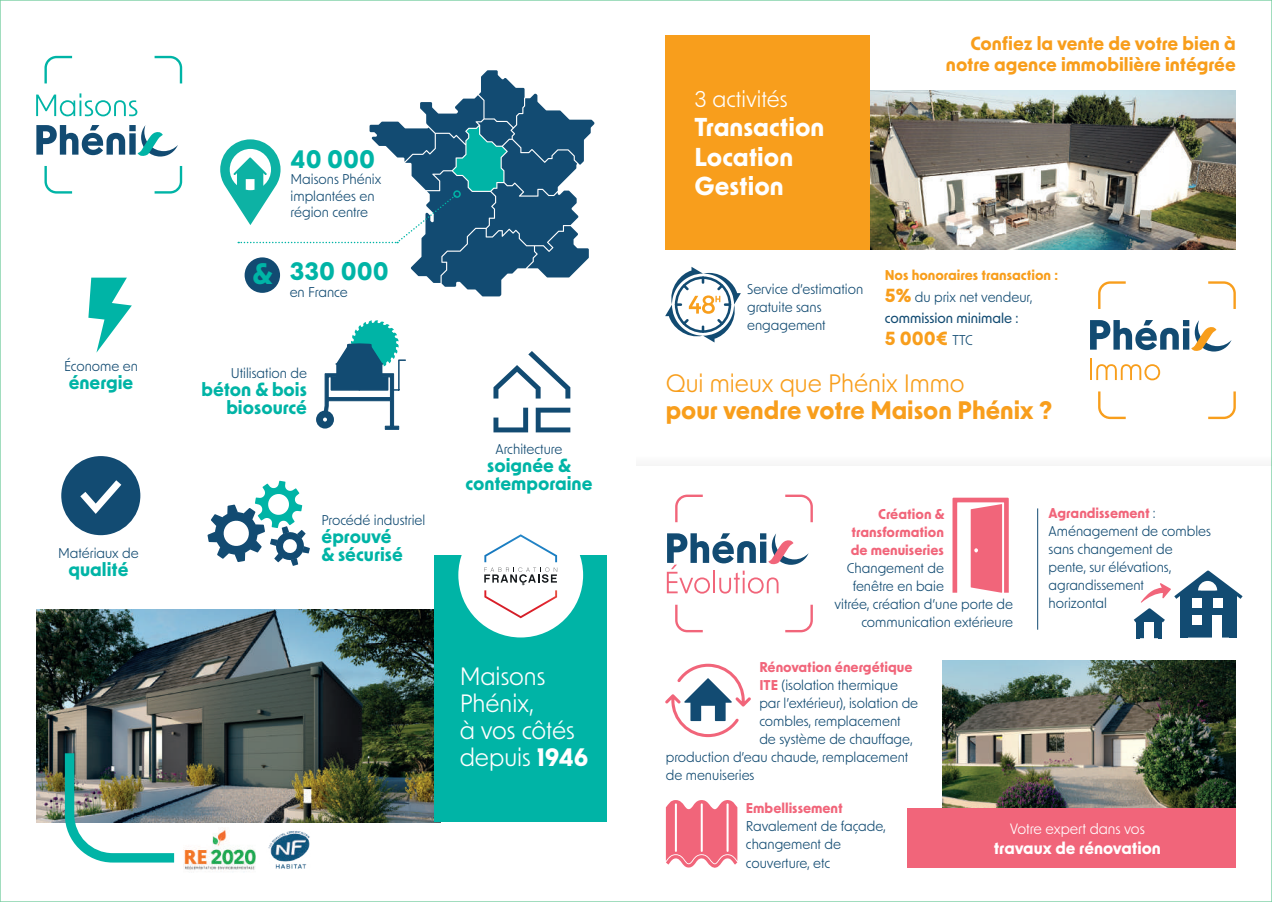
<style>
.page{position:relative;width:1272px;height:902px;background:#fff}
.page>*{position:absolute;margin:0;border:0;box-sizing:border-box;transform-origin:0 0}
.t1{font:700 28.05px "New Order";color:#00b4a6}
.t2{font:700 24.6px/29.5px "New Order";color:#fff}
.t3{font:24px/27px "New Order";color:#fff}
.t4{font:700 24px "New Order";color:#f89e1c}
.t5{font:24px "New Order";color:#f89e1c}
.t6{font:700 24px "New Order";color:#00b4a6}
.t7{font:21.9px "New Order";color:#fff}
.t8{font:700 18px/18px "New Order";color:#00b4a6;text-align:center}
.t9{font:700 18px/21.6px "New Order";color:#f89e1c;text-align:right}
.t10{font:700 16.05px "New Order";color:#fff}
.t11{font:14.25px "New Order";color:#fff}
.t12{font:13.5px/18px "New Order";color:#124b72}
.t13{font:700 13.5px/18px "New Order";color:#f1657a;text-align:justify}
.t14{font:700 13.5px/21.3px "New Order";color:#f89e1c}
.s1{font-weight:700}
.s2{font-size:18px}
.s3{font-weight:400;color:#124b72}
.s4{font-weight:500;color:#124b72}
.s5{font-weight:400;font-size:13.5px;color:#124b72}
.s6{font-weight:700;color:#f1657a}
</style>
<div class="page">
<img style="left:870px;top:90px;width:365px;height:159px">
<svg style="left:44px;top:166px;width:28px;height:27px"></svg>
<svg style="left:155px;top:56px;width:27px;height:27px"></svg>
<svg style="left:44px;top:56px;width:28px;height:27px"></svg>
<svg style="left:155px;top:166px;width:27px;height:27px"></svg>
<svg style="left:36px;top:93px;width:101px;height:23px"></svg>
<svg style="left:36px;top:125px;width:142px;height:32px"></svg>
<svg style="left:675px;top:604px;width:27px;height:28px"></svg>
<svg style="left:785px;top:494px;width:27px;height:28px"></svg>
<svg style="left:675px;top:494px;width:27px;height:28px"></svg>
<svg style="left:785px;top:604px;width:27px;height:28px"></svg>
<svg style="left:666px;top:533px;width:142px;height:60px"></svg>
<svg style="left:1098px;top:391px;width:27px;height:28px"></svg>
<svg style="left:1208px;top:281px;width:27px;height:28px"></svg>
<svg style="left:1098px;top:281px;width:27px;height:28px"></svg>
<svg style="left:1208px;top:391px;width:27px;height:28px"></svg>
<hr style="left:1089px;top:358px;width:2px;height:22px;background:#f89e1c">
<svg style="left:1096px;top:364px;width:64px;height:16px"></svg>
<svg style="left:1090px;top:320px;width:141px;height:32px"></svg>
<div style="left:665px;top:35px;width:205px;height:214px;background:#f89e1c"></div>
<img style="left:36px;top:609px;width:398px;height:213px">
<img style="left:942px;top:660px;width:293px;height:148px">
<div style="left:906px;top:808px;width:329px;height:59px;background:#f1657a"></div>
<img style="left:65px;top:753px;width:109px;height:109px">
<div style="left:434px;top:555px;width:173px;height:267px;background:#00b4a6"></div>
<img style="left:183px;top:828px;width:72px;height:44px">
<img style="left:268px;top:831px;width:42px;height:38px">
<svg style="left:220px;top:70px;width:374px;height:226px"></svg>
<div style="left:453px;top:190px;width:8px;height:8px;border:2px solid #00b4a6;border-radius:50%"></div>
<div style="left:244px;top:257px;width:36px;height:36px;background:#124b72;border-radius:50%"></div>
<div style="left:458px;top:512px;width:125px;height:125px;background:#fff;border-radius:50%"></div>
<svg style="left:484px;top:534px;width:73px;height:84px"></svg>
<hr style="left:1037px;top:508px;width:1px;height:121px;background:#124b72">
<svg style="left:665px;top:663px;width:86px;height:74px"></svg>
<svg style="left:952px;top:497px;width:56px;height:95px"></svg>
<svg style="left:666px;top:800px;width:71px;height:68px"></svg>
<svg style="left:535px;top:407px;width:35px;height:25px"></svg>
<svg style="left:493px;top:351px;width:77px;height:47px"></svg>
<svg style="left:493px;top:407px;width:35px;height:25px"></svg>
<div style="left:317px;top:411px;width:16px;height:17px;background:#124b72;border-radius:50%"></div>
<div style="left:316px;top:410px;width:18px;height:18px;border:2px solid #124b72;border-radius:50%"></div>
<div style="left:321px;top:416px;width:7px;height:7px;border:2px solid #124b72;border-radius:50%"></div>
<svg style="left:322px;top:320px;width:84px;height:110px"></svg>
<svg style="left:88px;top:277px;width:44px;height:76px"></svg>
<svg style="left:207px;top:480px;width:103px;height:86px"></svg>
<div style="left:61px;top:456px;width:79px;height:79px;background:#124b72;border-radius:50%"></div>
<svg style="left:80px;top:480px;width:41px;height:34px"></svg>
<svg style="left:665px;top:267px;width:75px;height:75px"></svg>
<svg style="left:1133px;top:570px;width:109px;height:68px"></svg>
<p class="t12" style="left:64px;top:357px;width:76px">Économe en</p>
<h3 class="t8" style="left:69px;top:373px;width:66px">énergie</h3>
<p class="t12" style="left:58px;top:543px;width:82px">Matériaux de</p>
<h3 class="t8" style="left:69px;top:559px;width:61px">qualité</h3>
<h1 class="t1" style="left:252px;top:255px;width:22px">&amp;</h1>
<h3 class="t6" style="left:291px;top:143px;width:86px">40 000</h3>
<p class="t12" style="left:291px;top:170px;width:92px;line-height:16.5px">Maisons Phénix implantées en région centre</p>
<h3 class="t6" style="left:290px;top:256px;width:101px">330 000</h3>
<p class="t12" style="left:290px;top:282px;width:59px">en France</p>
<p class="t12" style="left:231px;top:363px;width:78px">Utilisation de</p>
<h3 class="t8" style="left:201px;top:379px;width:107px;text-align:right">béton &amp; bois biosourcé</h3>
<p class="t12" style="left:321px;top:510px;width:105px">Procédé industriel</p>
<h3 class="t8" style="left:321px;top:526px;width:83px;text-align:left">éprouvé &amp; sécurisé</h3>
<p class="t12" style="left:495px;top:439px;width:68px">Architecture</p>
<h3 class="t8" style="left:465px;top:455px;width:129px">soignée &amp; contemporaine</h3>
<h3 class="t3" style="left:459px;top:661px;width:130px">Maisons<br>Phénix,<br>à vos côtés depuis <span class="s1">1946</span></h3>
<h3 class="t7" style="left:694px;top:84px;width:94px">3 activités</h3>
<h2 class="t2" style="left:694px;top:111px;width:131px">Transaction<br>Location<br>Gestion</h2>
<h3 class="t9" style="left:945px;top:31px;width:291px">Confiez la vente de votre bien à notre agence immobilière intégrée</h3>
<p class="t14" style="left:884px;top:264px;width:175px">Nos honoraires transaction :<br><span class="s2">5%</span> <span class="s3">du prix net vendeur, </span><span class="s4">commission minimale :</span></p>
<h3 class="t9" style="left:884px;top:326px;width:89px">5 000€ <span class="s5">TTC</span></h3>
<h3 class="t5" style="left:665px;top:368px;width:300px">Qui mieux que Phénix Immo</h3>
<h3 class="t4" style="left:665px;top:394px;width:388px">pour vendre votre Maison Phénix ?</h3>
<p class="t12" style="left:747px;top:279px;width:117px">Service d’estimation gratuite sans engagement</p>
<p class="t13" style="left:850px;top:504px;width:95px;text-indent:27px">Création &amp; transformation de menuiseries</p>
<p class="t12" style="left:847px;top:558px;width:98px">Changement de</p>
<p class="t12" style="left:852px;top:576px;width:93px">fenêtre en baie</p>
<p class="t12" style="left:834px;top:594px;width:180px">vitrée, création d’une porte de</p>
<p class="t12" style="left:861px;top:612px;width:153px">communication extérieure</p>
<p class="t13" style="left:759px;top:657px;width:155px">Rénovation énergétique</p>
<p class="t12" style="left:759px;top:675px;width:140px"><span class="s6">ITE</span> (isolation thermique</p>
<p class="t12" style="left:759px;top:693px;width:160px">par l’extérieur), isolation de</p>
<p class="t12" style="left:759px;top:711px;width:143px">combles, remplacement</p>
<p class="t12" style="left:759px;top:729px;width:155px">de système de chauffage,</p>
<p class="t12" style="left:665px;top:747px;width:244px">production d’eau chaude, remplacement</p>
<p class="t12" style="left:665px;top:765px;width:90px">de menuiseries</p>
<p class="t12" style="left:1048px;top:503px;width:164px"><span class="s6">Agrandissement</span> :<br>Aménagement de combles sans changement de pente, sur élévations, agrandissement<br>horizontal</p>
<p class="t13" style="left:746px;top:798px;width:98px">Embellissement</p>
<p class="t12" style="left:746px;top:816px;width:142px">Ravalement de façade, changement de couverture, etc</p>
<p class="t11" style="left:1009px;top:819px;width:137px">Votre expert dans vos</p>
<p class="t10" style="left:993px;top:837px;width:169px">travaux de rénovation</p>
</div>
